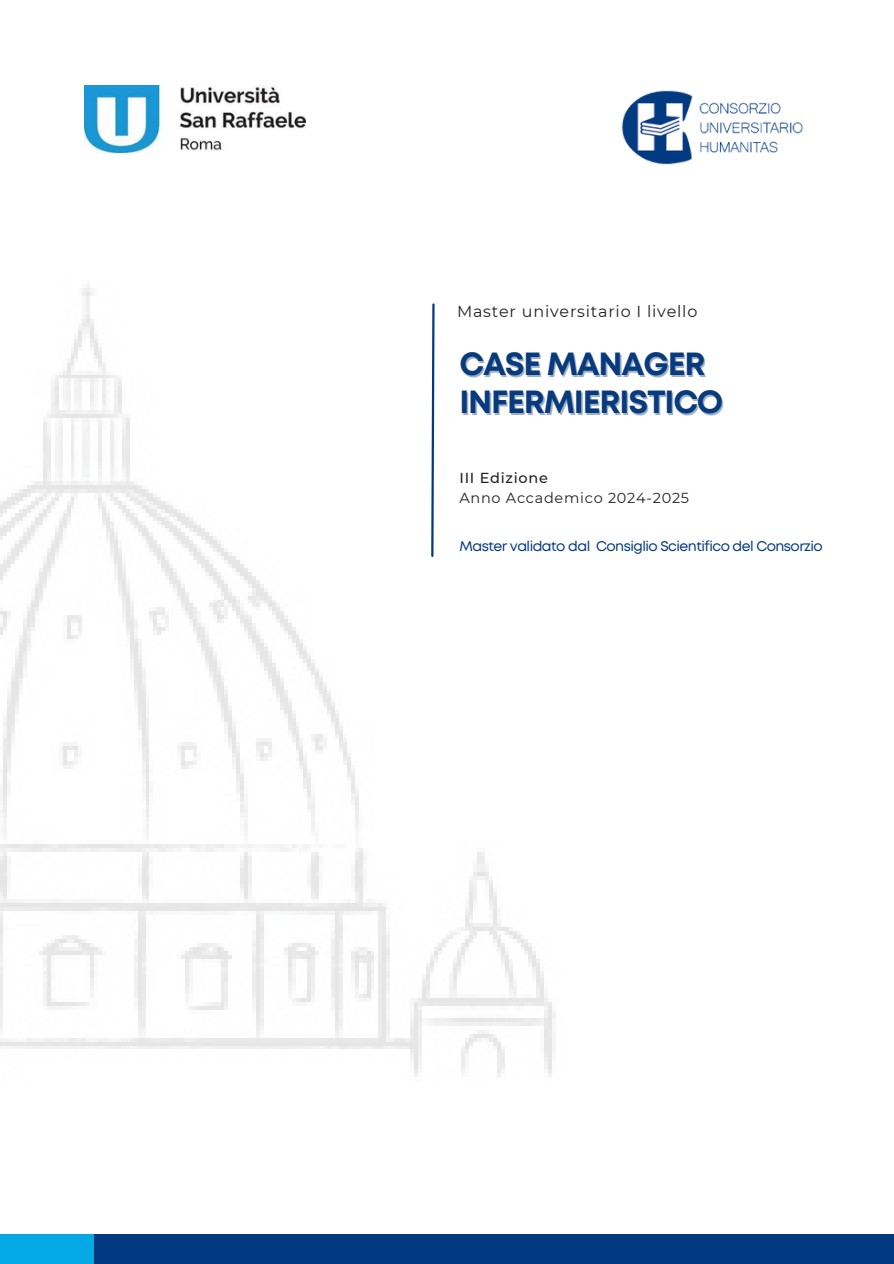
<style>
.page{position:relative;width:894px;height:1264px;background:#fff}
.page>*{position:absolute;margin:0;border:0;box-sizing:border-box;transform-origin:0 0}
.t1{font:700 32.1px "Mont";letter-spacing:-.035em;color:#093a7c}
.t2{font:15.9px "Montserrat";letter-spacing:.05em;color:#222}
.t3{font:14.4px/20.2px "Montserrat";letter-spacing:.05em;color:#222}
.t4{font:14.1px "Mont";letter-spacing:-.04em;color:#013a81}
.s1{font-weight:500}
</style>
<div class="page">
<img style="left:0;top:288px;width:556px;height:789px">
<div style="left:49px;top:1233px;width:844px;height:30px;background:#013a81"></div>
<div style="left:0;top:1233px;width:93px;height:30px;background:#04a8e5"></div>
<svg style="left:430px;top:302px;width:5px;height:256px"></svg>
<img style="left:621px;top:90px;width:182px;height:75px">
<img style="left:84px;top:85px;width:221px;height:67px">
<p class="t2" style="left:457px;top:302px;width:242px">Master universitario I livello</p>
<h2 class="t1" style="left:459px;top:352px;width:247px">CASE MANAGER</h2>
<h1 class="t1" style="left:459px;top:390px;width:265px">INFERMIERISTICO</h1>
<h2 class="t3" style="left:459px;top:468px;width:231px"><span class="s1">III Edizione<br></span>Anno Accademico 2024-2025</h2>
<p class="t4" style="left:459px;top:541px;width:365px">Master validato dal Consiglio Scientifico del Consorzio</p>
</div>
